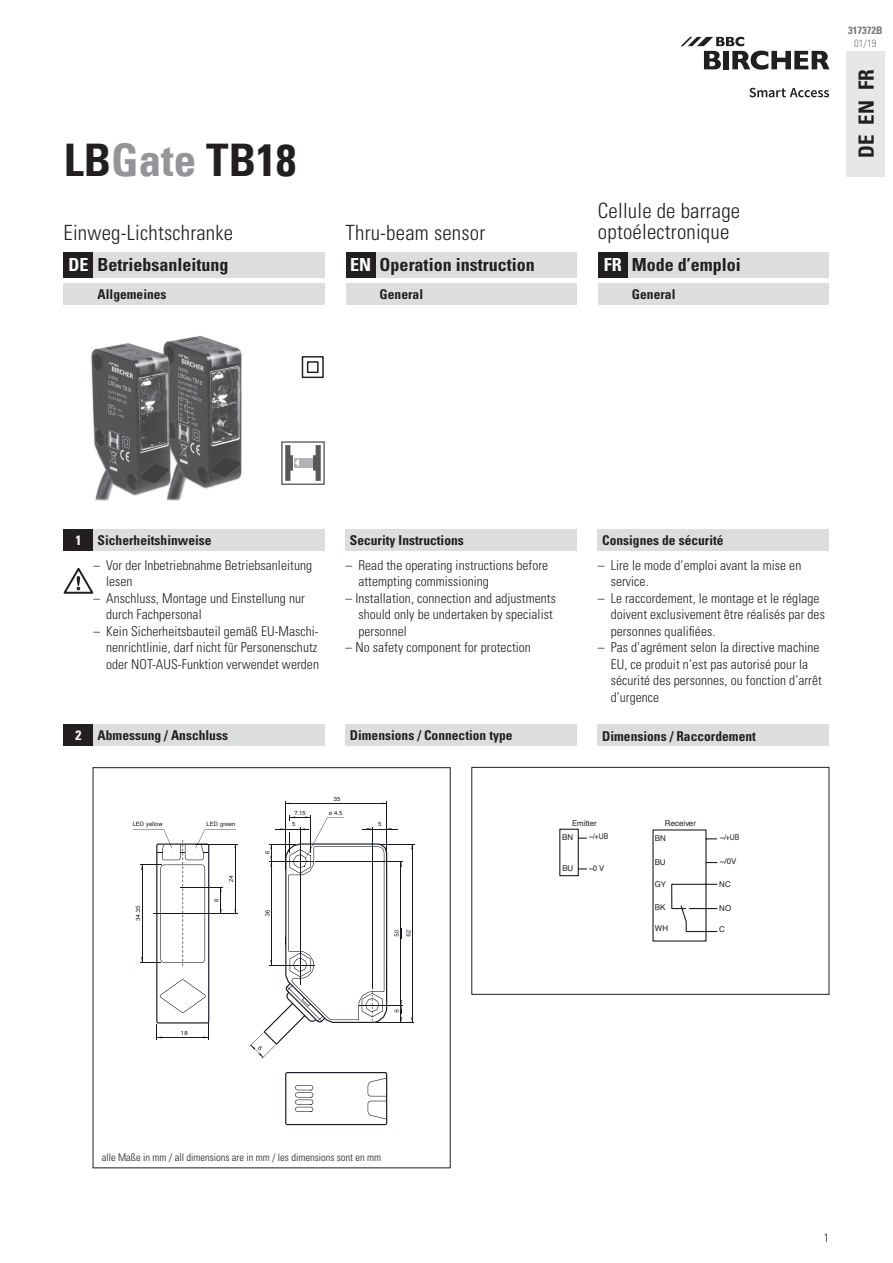
<style>
.page{position:relative;width:893px;height:1263px;background:#fff}
.page>*{position:absolute;margin:0;border:0;box-sizing:border-box;transform-origin:0 0}
.t1{font:45px "Univers Com 67 Bold Cond";color:#231f20}
.t2{font:300 condensed 21px "Univers";letter-spacing:.01em;color:#231f20}
.t3{font:700 condensed 21px "Univers";color:#231f20}
.t4{font:700 condensed 18px "Univers";color:#231f20}
.t5{font:300 condensed 13.5px/16.5px "Univers";letter-spacing:.005em;color:#231f20}
.t6{font:700 condensed 13.5px "Univers";color:#231f20}
.t7{font:300 condensed 12px "Univers";color:#231f20}
.t8{font:300 condensed 10.5px "Univers";color:#231f20}
.t9{font:700 condensed 10.5px "Univers";color:#76787b}
.t10{font:300 condensed 10.5px "Univers";color:#76787b}
.t11{font:7.95px/14px "Helvetica";color:#231f20}
.t12{font:7.95px "Helvetica";color:#231f20;scale:.84 1}
.t13{font:7.95px "Helvetica";color:#231f20;scale:.9 1}
.t14{font:6px "Helvetica";color:#141922}
.s1{color:#939598}
.s2{color:#fff}
.s3{font-size:15px;color:#fff}
</style>
<div class="page">
<svg style="left:559px;top:828px;width:159px;height:114px"></svg>
<div style="left:471px;top:767px;width:358px;height:228px;border:1px solid #231f20"></div>
<div style="left:93px;top:252px;width:231px;height:25px;background:#dcdddf"></div>
<div style="left:64px;top:252px;width:29px;height:25px;background:#231f20"></div>
<div style="left:93px;top:529px;width:231px;height:21px;background:#dcdddf"></div>
<div style="left:64px;top:529px;width:29px;height:21px;background:#231f20"></div>
<div style="left:93px;top:724px;width:231px;height:22px;background:#dcdddf"></div>
<div style="left:64px;top:724px;width:29px;height:22px;background:#231f20"></div>
<div style="left:93px;top:284px;width:231px;height:21px;background:#dcdddf"></div>
<div style="left:64px;top:284px;width:29px;height:21px;background:#dcdddf"></div>
<div style="left:598px;top:529px;width:231px;height:21px;background:#dcdddf"></div>
<div style="left:346px;top:529px;width:231px;height:21px;background:#dcdddf"></div>
<div style="left:346px;top:724px;width:231px;height:22px;background:#dcdddf"></div>
<div style="left:598px;top:724px;width:231px;height:22px;background:#dcdddf"></div>
<div style="left:628px;top:284px;width:201px;height:21px;background:#dcdddf"></div>
<div style="left:598px;top:284px;width:30px;height:21px;background:#dcdddf"></div>
<div style="left:375px;top:284px;width:202px;height:21px;background:#dcdddf"></div>
<div style="left:346px;top:284px;width:29px;height:21px;background:#dcdddf"></div>
<div style="left:628px;top:252px;width:201px;height:25px;background:#dcdddf"></div>
<div style="left:598px;top:252px;width:30px;height:25px;background:#231f20"></div>
<div style="left:375px;top:252px;width:202px;height:25px;background:#dcdddf"></div>
<div style="left:346px;top:252px;width:29px;height:25px;background:#231f20"></div>
<svg style="left:64px;top:568px;width:29px;height:26px"></svg>
<hr style="left:286px;top:801px;width:1px;height:69px;background:#141922">
<hr style="left:386px;top:801px;width:1px;height:67px;background:#141922">
<hr style="left:380px;top:844px;width:34px;height:1px;background:#141922">
<hr style="left:375px;top:1022px;width:39px;height:1px;background:#141922">
<hr style="left:153px;top:913px;width:84px;height:1px;background:#141922">
<hr style="left:195px;top:844px;width:42px;height:1px;background:#141922">
<hr style="left:286px;top:803px;width:101px;height:1px;background:#141922">
<svg style="left:285px;top:1072px;width:102px;height:53px"></svg>
<svg style="left:133px;top:829px;width:103px;height:210px"></svg>
<svg style="left:249px;top:815px;width:164px;height:244px"></svg>
<div style="left:294px;top:458px;width:19px;height:9px;background:#b2b3b7"></div>
<svg style="left:313px;top:445px;width:8px;height:36px"></svg>
<svg style="left:285px;top:445px;width:14px;height:36px"></svg>
<svg style="left:302px;top:356px;width:22px;height:22px"></svg>
<img style="left:91px;top:335px;width:151px;height:166px">
<svg style="left:681px;top:37px;width:149px;height:33px"></svg>
<svg style="left:749px;top:88px;width:80px;height:9px"></svg>
<div style="left:846px;top:51px;width:38px;height:125px;background:#e6e7e9"></div>
<p class="t9" style="left:848px;top:24px;width:36px">317372B</p>
<p class="t10" style="left:854px;top:37px;width:24px">01/19</p>
<h1 class="t1" style="left:64px;top:132px;width:234px">LB<span class="s1">Gate</span> TB18</h1>
<h2 class="t3" style="left:853px;top:158px;width:91px;rotate:-90deg">DE EN FR</h2>
<h2 class="t2" style="left:64px;top:220px;width:171px">Einweg-Lichtschranke</h2>
<h2 class="t2" style="left:598px;top:198px;width:144px">Cellule de barrage</h2>
<h2 class="t2" style="left:346px;top:220px;width:141px">Thru-beam sensor</h2>
<h2 class="t2" style="left:598px;top:219px;width:133px">optoélectronique</h2>
<h3 class="t4" style="left:68px;top:254px;width:162px"><span class="s2">DE</span> Betriebsanleitung</h3>
<h3 class="t4" style="left:350px;top:254px;width:186px"><span class="s2">EN</span> Operation instruction</h3>
<h3 class="t4" style="left:604px;top:254px;width:139px"><span class="s2">FR</span> Mode d’emploi</h3>
<p class="t6" style="left:98px;top:286px;width:70px">Allgemeines</p>
<p class="t6" style="left:380px;top:286px;width:45px">General</p>
<p class="t6" style="left:632px;top:286px;width:45px">General</p>
<p class="t6" style="left:75px;top:532px;width:138px"><span class="s3">1</span> Sicherheitshinweise</p>
<p class="t6" style="left:350px;top:532px;width:127px">Security Instructions <span class="s3">1</span></p>
<p class="t6" style="left:602px;top:532px;width:123px">Consignes de sécurité</p>
<p class="t5" style="left:106px;top:557px;width:208px;text-indent:-13px">– Vor der Inbetriebnahme Betriebsanleitung lesen</p>
<p class="t5" style="left:106px;top:590px;width:200px;text-indent:-13px">– Anschluss, Montage und Einstellung nur durch Fachpersonal</p>
<p class="t5" style="left:106px;top:623px;width:214px;text-indent:-13px">– Kein Sicherheitsbauteil gemäß EU-Maschi&shy;nenrichtlinie, darf nicht für Personenschutz oder NOT-AUS-Funktion verwendet werden</p>
<p class="t5" style="left:358px;top:557px;width:191px;text-indent:-13px">– Read the operating instructions before attempting commissioning</p>
<p class="t5" style="left:358px;top:590px;width:199px;text-indent:-13px">– Installation, connection and adjustments should only be undertaken by specialist personnel</p>
<p class="t5" style="left:346px;top:639px;width:187px">– No safety component for protection</p>
<p class="t5" style="left:611px;top:557px;width:192px;text-indent:-13px">– Lire le mode d’emploi avant la mise en service.</p>
<p class="t5" style="left:611px;top:590px;width:216px;text-indent:-13px">– Le raccordement, le montage et le réglage doivent exclusivement être réalisés par des personnes qualifiées.</p>
<p class="t5" style="left:611px;top:639px;width:213px;text-indent:-13px">– Pas d’agrément selon la directive machine EU, ce produit n’est pas autorisé pour la sécurité des personnes, ou fonction d’arrêt d’urgence</p>
<p class="t6" style="left:75px;top:727px;width:154px"><span class="s2">2</span> Abmessung / Anschluss</p>
<p class="t6" style="left:350px;top:727px;width:164px">Dimensions / Connection type</p>
<p class="t6" style="left:602px;top:727px;width:155px">Dimensions / Raccordement</p>
<p class="t14" style="left:334px;top:794px;width:8px">35</p>
<p class="t14" style="left:133px;top:819px;width:32px">LED yellow</p>
<p class="t14" style="left:207px;top:819px;width:30px">LED green</p>
<p class="t14" style="left:294px;top:808px;width:13px">7.15</p>
<p class="t14" style="left:329px;top:808px;width:15px">ø 4.5</p>
<p class="t14" style="left:292px;top:819px;width:5px">5</p>
<p class="t14" style="left:378px;top:819px;width:5px">5</p>
<p class="t14" style="left:181px;top:1028px;width:8px">18</p>
<p class="t8" style="left:102px;top:1151px;width:281px">alle Maße in mm / all dimensions are in mm / les dimensions sont en mm</p>
<p class="t11" style="left:562px;top:816px;width:36px;text-indent:10px">Emitter<br>BN</p>
<p class="t12" style="left:589px;top:830px;width:24px">~/+UB</p>
<p class="t11" style="left:562px;top:861px;width:12px">BU</p>
<p class="t13" style="left:589px;top:862px;width:18px">~0 V</p>
<p class="t11" style="left:655px;top:816px;width:43px;line-height:15px;text-indent:10px">Receiver<br>BN</p>
<p class="t11" style="left:655px;top:855px;width:12px">BU</p>
<p class="t12" style="left:720px;top:831px;width:24px">~/+UB</p>
<p class="t11" style="left:720px;top:854px;width:18px">~/0V</p>
<p class="t11" style="left:655px;top:877px;width:13px">GY</p>
<p class="t11" style="left:719px;top:877px;width:13px">NC</p>
<p class="t11" style="left:655px;top:900px;width:12px">BK</p>
<p class="t11" style="left:719px;top:901px;width:13px">NO</p>
<p class="t11" style="left:655px;top:922px;width:15px">WH</p>
<p class="t11" style="left:719px;top:923px;width:7px">C</p>
<p class="t7" style="left:824px;top:1230px;width:7px">1</p>
</div>
